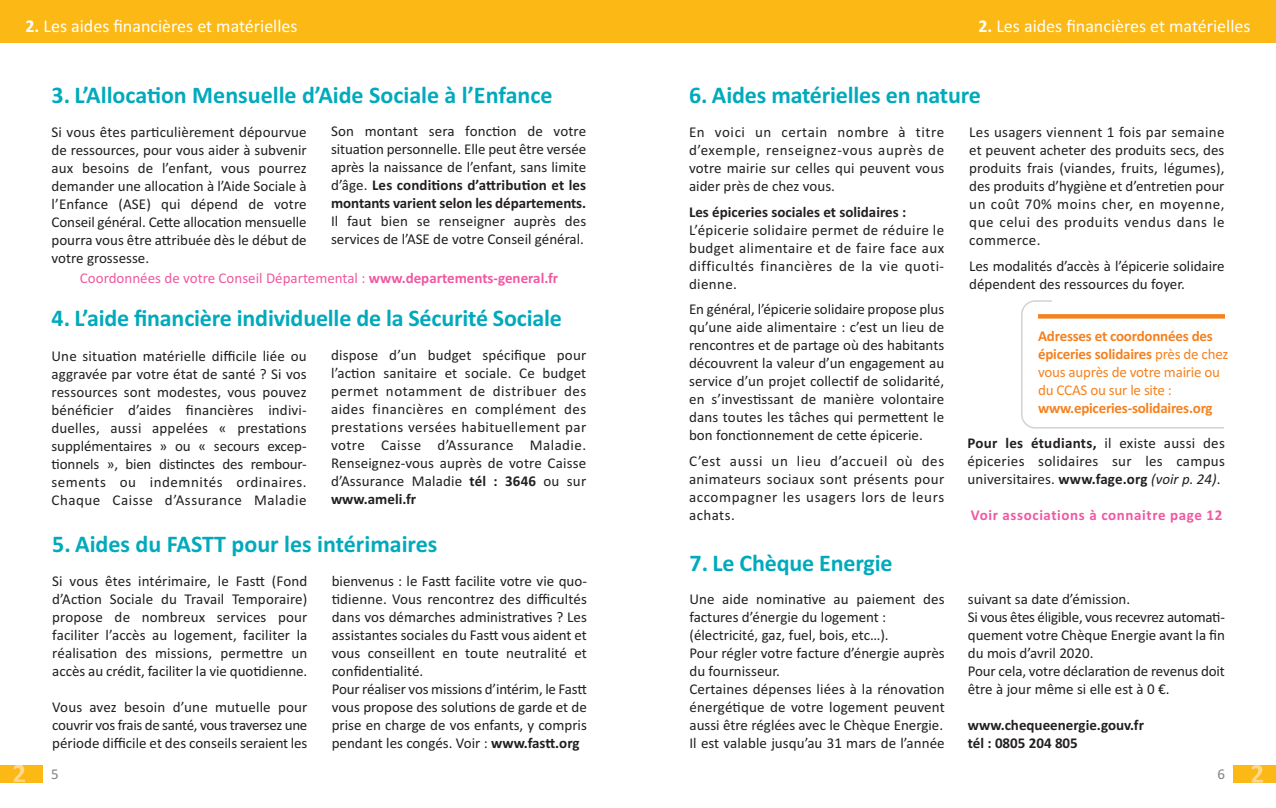
<style>
.page{position:relative;width:1276px;height:808px;background:#fff}
.page>*{position:absolute;margin:0;border:0;box-sizing:border-box;transform-origin:0 0}
.t1{font:700 24px "Calibri";letter-spacing:-.005em;color:#00aabc}
.t2{font:18px "Calibri";color:#fff}
.t3{font:15px/18px "Calibri";color:#231f20;text-align:justify}
.t4{font:15px/18px "Calibri";letter-spacing:-.015em;color:#f58220}
.t5{font:700 15px/18px "Calibri";color:#231f20}
.t6{font:15px "Calibri";color:#ef59a1}
.t7{font:700 15px "Calibri";letter-spacing:.04em;color:#ef59a1}
.t8{font:700 15px "Calibri";letter-spacing:-.015em;color:#f58220}
.t9{font:15px "Calibri";color:#808285}
.s1{font-weight:700}
.s2{font-style:italic}
</style>
<div class="page">
<div style="left:0;top:765px;width:43px;height:17px;background:#fcb814"></div>
<svg style="left:14px;top:765px;width:11px;height:17px"></svg>
<div style="left:1233px;top:765px;width:43px;height:17px;background:#fcb814"></div>
<svg style="left:1251px;top:765px;width:12px;height:17px"></svg>
<div style="left:0;top:0;width:1276px;height:43px;background:#fcb814"></div>
<svg style="left:1021px;top:300px;width:203px;height:129px"></svg>
<div style="left:1052px;top:296px;width:187px;height:13px;background:#fff"></div>
<div style="left:1038px;top:314px;width:187px;height:5px;background:#f58220"></div>
<p class="t2" style="left:26px;top:15px;width:273px"><span class="s1">2.</span> Les aides financières et matérielles</p>
<p class="t2" style="left:978px;top:15px;width:273px"><span class="s1">2.</span> Les aides financières et matérielles</p>
<h1 class="t1" style="left:52px;top:81px;width:502px">3. L’Allocation Mensuelle d’Aide Sociale à l’Enfance</h1>
<p class="t3" style="left:331px;top:121px;width:257px">Son montant sera fonction de votre situation personnelle. Elle peut être versée après la naissance de l’enfant, sans limite d’âge. <span class="s1">Les conditions d’attribution et les montants varient selon les départements.</span></p>
<p class="t3" style="left:331px;top:211px;width:257px">Il faut bien se renseigner auprès des services de l’ASE de votre Conseil général.</p>
<p class="t3" style="left:52px;top:123px;width:257px">Si vous êtes particulièrement dépourvue de ressources, pour vous aider à subvenir aux besoins de l’enfant, vous pourrez demander une allocation à l’Aide Sociale à l’Enfance (ASE) qui dépend de votre Conseil général. Cette allocation mensuelle pourra vous être attribuée dès le début de votre grossesse.</p>
<p class="t6" style="left:80px;top:269px;width:480px">Coordonnées de votre Conseil Départemental : <span class="s1">www.departements-general.fr</span></p>
<h1 class="t1" style="left:52px;top:304px;width:512px">4. L’aide financière individuelle de la Sécurité Sociale</h1>
<p class="t3" style="left:331px;top:346px;width:257px">dispose d’un budget spécifique pour l’action sanitaire et sociale. Ce budget permet notamment de distribuer des aides financières en complément des prestations versées habituellement par votre Caisse d’Assurance Maladie.<br>Renseignez-vous auprès de votre Caisse d’Assurance Maladie <span class="s1">tél : 3646</span> ou sur <span class="s1">www.ameli.fr</span></p>
<p class="t3" style="left:51px;top:347px;width:257px">Une situation matérielle difficile liée ou aggravée par votre état de santé ? Si vos ressources sont modestes, vous pouvez bénéficier d’aides financières indivi&shy;duelles, aussi appelées « prestations supplémentaires » ou « secours excep&shy;tionnels », bien distinctes des rembour&shy;sements ou indemnités ordinaires.<br>Chaque Caisse d’Assurance Maladie</p>
<h1 class="t1" style="left:52px;top:530px;width:387px">5. Aides du FASTT pour les intérimaires</h1>
<p class="t3" style="left:332px;top:572px;width:257px;text-align:left">bienvenus : le Fastt facilite votre vie quo&shy;tidienne. Vous rencontrez des difficultés dans vos démarches administratives ? Les assistantes sociales du Fastt vous aident et vous conseillent en toute neutralité et confidentialité.<br>Pour réaliser vos missions d’intérim, le Fastt vous propose des solutions de garde et de prise en charge de vos enfants, y compris pendant les congés. Voir : <span class="s1">www.fastt.org</span></p>
<p class="t3" style="left:52px;top:572px;width:257px">Si vous êtes intérimaire, le Fastt (Fond d’Action Sociale du Travail Temporaire) propose de nombreux services pour faciliter l’accès au logement, faciliter la réalisation des missions, permettre un accès au crédit, faciliter la vie quotidienne.</p>
<p class="t3" style="left:52px;top:698px;width:257px">Vous avez besoin d’une mutuelle pour couvrir vos frais de santé, vous traversez une période difficile et des conseils seraient les</p>
<h1 class="t1" style="left:689px;top:81px;width:293px">6. Aides matérielles en nature</h1>
<p class="t3" style="left:969px;top:123px;width:257px">Les usagers viennent 1 fois par semaine et peuvent acheter des produits secs, des produits frais (viandes, fruits, légumes), des produits d’hygiène et d’entretien pour un coût 70% moins cher, en moyenne, que celui des produits vendus dans le commerce.</p>
<p class="t3" style="left:969px;top:257px;width:257px">Les modalités d’accès à l’épicerie solidaire dépendent des ressources du foyer.</p>
<p class="t4" style="left:1038px;top:327px;width:192px"><span class="s1">Adresses et coordonnées des épiceries solidaires</span> près de chez vous auprès de votre mairie ou du CCAS ou sur le site :</p>
<p class="t8" style="left:1038px;top:399px;width:176px">www.epiceries-solidaires.org</p>
<p class="t3" style="left:967px;top:434px;width:259px"><span class="s1">Pour les étudiants,</span> il existe aussi des épiceries solidaires sur les campus universitaires. <span class="s1">www.fage.org</span> <span class="s2">(voir p. 24)</span>.</p>
<p class="t3" style="left:689px;top:123px;width:257px">En voici un certain nombre à titre d’exemple, renseignez-vous auprès de votre mairie sur celles qui peuvent vous aider près de chez vous.</p>
<p class="t5" style="left:689px;top:202px;width:219px">Les épiceries sociales et solidaires :</p>
<p class="t3" style="left:689px;top:220px;width:257px">L’épicerie solidaire permet de réduire le budget alimentaire et de faire face aux difficultés financières de la vie quoti&shy;dienne.</p>
<p class="t3" style="left:689px;top:300px;width:257px">En général, l’épicerie solidaire propose plus qu’une aide alimentaire : c’est un lieu de rencontres et de partage où des habitants découvrent la valeur d’un engagement au service d’un projet collectif de solidarité, en s’investissant de manière volontaire dans toutes les tâches qui permettent le bon fonctionnement de cette épicerie.</p>
<p class="t3" style="left:689px;top:451px;width:257px">C’est aussi un lieu d’accueil où des animateurs sociaux sont présents pour accompagner les usagers lors de leurs achats.</p>
<p class="t7" style="left:971px;top:506px;width:253px">Voir associations à connaitre page 12</p>
<h1 class="t1" style="left:689px;top:548px;width:204px">7. Le Chèque Energie</h1>
<p class="t3" style="left:689px;top:590px;width:257px;text-align:left">Une aide nominative au paiement des factures d’énergie du logement : (électricité, gaz, fuel, bois, etc…).<br>Pour régler votre facture d’énergie auprès du fournisseur.<br>Certaines dépenses liées à la rénovation énergétique de votre logement peuvent aussi être réglées avec le Chèque Energie.<br>Il est valable jusqu’au 31 mars de l’année</p>
<p class="t3" style="left:968px;top:590px;width:259px;text-align:left">suivant sa date d’émission.<br>Si vous êtes éligible, vous recevrez automati&shy;quement votre Chèque Energie avant la fin du mois d’avril 2020.<br>Pour cela, votre déclaration de revenus doit être à jour même si elle est à 0 €.</p>
<p class="t5" style="left:968px;top:716px;width:178px">www.chequeenergie.gouv.fr tél : 0805 204 805</p>
<p class="t9" style="left:51px;top:765px;width:9px">5</p>
<p class="t9" style="left:1217px;top:765px;width:9px">6</p>
</div>
